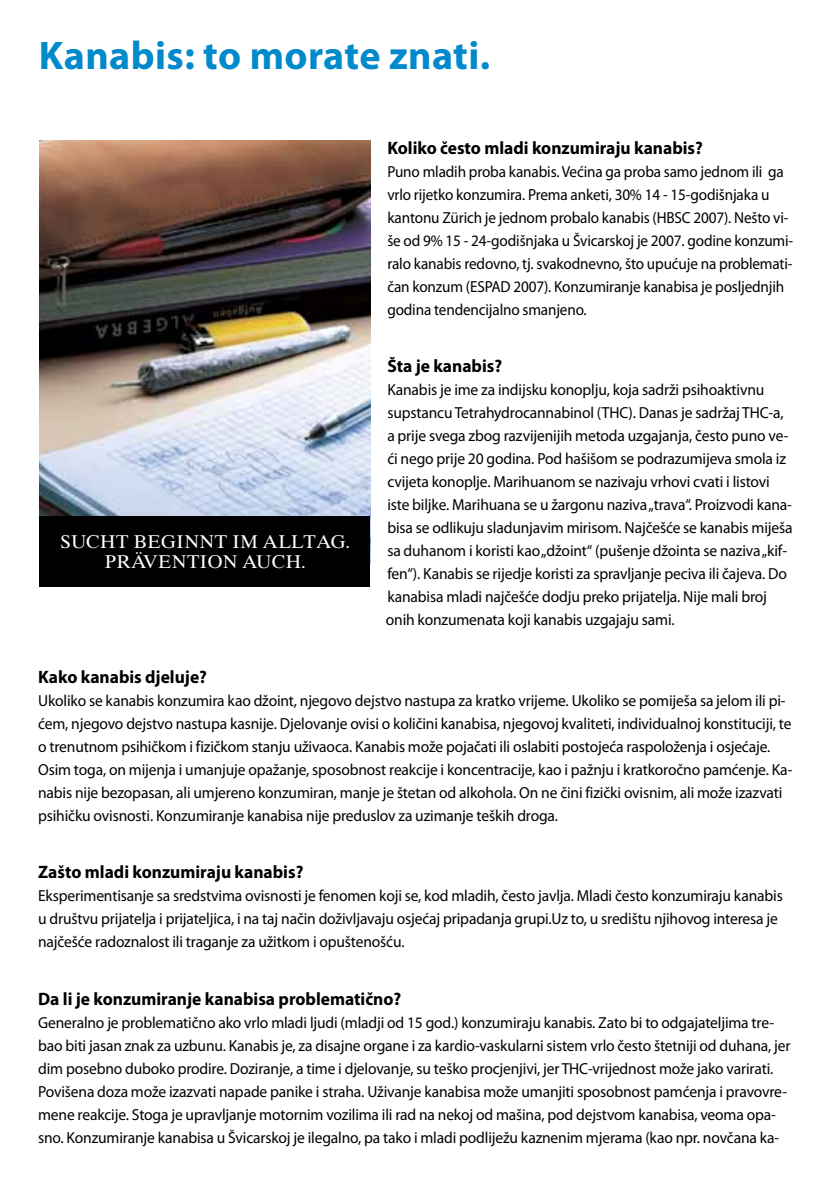
<style>
.page{position:relative;width:840px;height:1191px;background:#fff}
.page>*{position:absolute;margin:0;border:0;box-sizing:border-box;transform-origin:0 0}
.t1{font:700 40px "Myriad Pro";letter-spacing:.01em;color:#008acb}
.t2{font:18.4px/20.2px "Times Ten";letter-spacing:.02em;color:#fff;text-align:center}
.t3{font:700 18px "Myriad Pro";color:#000}
.t4{font:16px/23px "Myriad Pro";letter-spacing:-.01em;color:#000}
.t5{font:16px/23px "Myriad Pro";letter-spacing:-.01em;color:#000;scale:.95 1}
</style>
<div class="page">
<img style="left:39px;top:140px;width:331px;height:376px">
<div style="left:39px;top:516px;width:331px;height:70px;background:#000"></div>
<h1 class="t1" style="left:39px;top:29px;width:452px">Kanabis: to morate znati.</h1>
<p class="t2" style="left:60px;top:531px;width:291px">SUCHT BEGINNT IM ALLTAG.<br>PRÄVENTION AUCH.</p>
<p class="t3" style="left:387px;top:136px;width:317px">Koliko često mladi konzumiraju kanabis?</p>
<p class="t5" style="left:387px;top:160px;width:428px">Puno mladih proba kanabis. Većina ga proba samo jednom ili ga vrlo rijetko konzumira. Prema anketi, 30% 14 - 15-godišnjaka u kantonu Zürich je jednom probalo kanabis (HBSC 2007). Nešto vi&shy;še od 9% 15 - 24-godišnjaka u Švicarskoj je 2007. godine konzumi&shy;ralo kanabis redovno, tj. svakodnevno, što upućuje na problemati&shy;čan konzum (ESPAD 2007). Konzumiranje kanabisa je posljednjih godina tendencijalno smanjeno.</p>
<p class="t3" style="left:387px;top:354px;width:116px">Šta je kanabis?</p>
<p class="t4" style="left:385px;top:378px;width:408px">Kanabis je ime za indijsku konoplju, koja sadrži psihoaktivnu supstancu Tetrahydrocannabinol (THC). Danas je sadržaj THC-a, a prije svega zbog razvijenijih metoda uzgajanja, često puno ve&shy;ći nego prije 20 godina. Pod hašišom se podrazumijeva smola iz cvijeta konoplje. Marihuanom se nazivaju vrhovi cvati i listovi iste biljke. Marihuana se u žargonu naziva „trava“. Proizvodi kana&shy;bisa se odlikuju sladunjavim mirisom. Najčešće se kanabis miješa sa duhanom i koristi kao „džoint“ (pušenje džointa se naziva „kif&shy;fen“). Kanabis se rijedje koristi za spravljanje peciva ili čajeva. Do kanabisa mladi najčešće dodju preko prijatelja. Nije mali broj onih konzumenata koji kanabis uzgajaju sami.</p>
<p class="t3" style="left:38px;top:665px;width:170px">Kako kanabis djeluje?</p>
<p class="t4" style="left:38px;top:688px;width:755px">Ukoliko se kanabis konzumira kao džoint, njegovo dejstvo nastupa za kratko vrijeme. Ukoliko se pomiješa sa jelom ili pi&shy;ćem, njegovo dejstvo nastupa kasnije. Djelovanje ovisi o količini kanabisa, njegovoj kvaliteti, individualnoj konstituciji, te o trenutnom psihičkom i fizičkom stanju uživaoca. Kanabis može pojačati ili oslabiti postojeća raspoloženja i osjećaje.<br>Osim toga, on mijenja i umanjuje opažanje, sposobnost reakcije i koncentracije, kao i pažnju i kratkoročno pamćenje. Ka&shy;nabis nije bezopasan, ali umjereno konzumiran, manje je štetan od alkohola. On ne čini fizički ovisnim, ali može izazvati psihičku ovisnosti. Konzumiranje kanabisa nije preduslov za uzimanje teških droga.</p>
<p class="t3" style="left:38px;top:860px;width:267px">Zašto mladi konzumiraju kanabis?</p>
<p class="t4" style="left:38px;top:884px;width:745px">Eksperimentisanje sa sredstvima ovisnosti je fenomen koji se, kod mladih, često javlja. Mladi često konzumiraju kanabis u društvu prijatelja i prijateljica, i na taj način doživljavaju osjećaj pripadanja grupi.Uz to, u središtu njihovog interesa je najčešće radoznalost ili traganje za užitkom i opuštenošću.</p>
<p class="t3" style="left:38px;top:986px;width:364px">Da li je konzumiranje kanabisa problematično?</p>
<p class="t4" style="left:38px;top:1010px;width:753px">Generalno je problematično ako vrlo mladi ljudi (mladji od 15 god.) konzumiraju kanabis. Zato bi to odgajateljima tre&shy;bao biti jasan znak za uzbunu. Kanabis je, za disajne organe i za kardio-vaskularni sistem vrlo često štetniji od duhana, jer dim posebno duboko prodire. Doziranje, a time i djelovanje, su teško procjenjivi, jer THC-vrijednost može jako varirati.<br>Povišena doza može izazvati napade panike i straha. Uživanje kanabisa može umanjiti sposobnost pamćenja i pravovre&shy;mene reakcije. Stoga je upravljanje motornim vozilima ili rad na nekoj od mašina, pod dejstvom kanabisa, veoma opa&shy;sno. Konzumiranje kanabisa u Švicarskoj je ilegalno, pa tako i mladi podliježu kaznenim mjerama (kao npr. novčana ka-</p>
</div>
